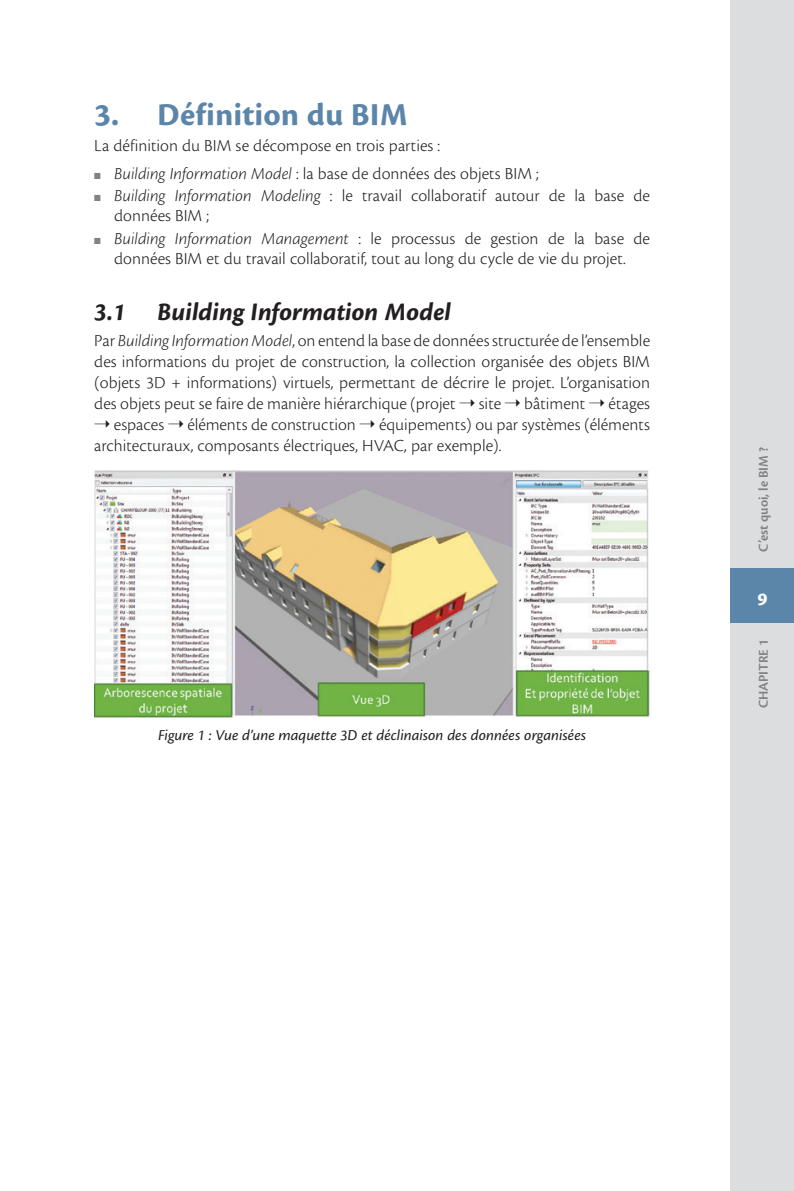
<style>
.page{position:relative;width:794px;height:1191px;background:#fff}
.page>*{position:absolute;margin:0;border:0;box-sizing:border-box;transform-origin:0 0}
.t1{font:33.25px "Cronos Pro Bold Capt";letter-spacing:.005em;color:#5b85a9}
.t2{font:26.25px "Cronos Pro Bold Capt It";color:#231f20}
.t3{font:21px "Cronos Pro Bold Capt";color:#fff}
.t4{font:17.5px/21px "Cronos Pro Lt Capt";color:#231f20}
.t5{font:15.75px "Cronos Pro Capt It";letter-spacing:-.005em;color:#231f20}
.t6{font:600 14px "Cronos Pro";color:#808285}
.s1{color:#808285}
.s2{font-family:"Cronos Pro Lt Capt It"}
</style>
<div class="page">
<div style="left:731px;top:0;width:63px;height:1191px;background:#dcdddf"></div>
<div style="left:731px;top:568px;width:63px;height:54px;background:#5b85a9"></div>
<img style="left:94px;top:471px;width:556px;height:247px">
<h1 class="t1" style="left:94px;top:96px;width:315px">3. Définition du BIM</h1>
<p class="t4" style="left:94px;top:135px;width:347px">La définition du BIM se décompose en trois parties :</p>
<p class="t4" style="left:94px;top:163px;width:446px"><span class="s1">■</span> <span class="s2">Building Information Model</span> : la base de données des objets BIM ;</p>
<p class="t4" style="left:114px;top:186px;width:537px;line-height:20.1px;text-indent:-20px"><span class="s1">■</span> <span class="s2">Building Information Modeling</span> : le travail collaboratif autour de la base de données BIM ;</p>
<p class="t4" style="left:94px;top:228px;width:557px;line-height:20.1px;text-align:center"><span class="s1">■</span> <span class="s2">Building Information Management</span> : le processus de gestion de la base de données BIM et du travail collaboratif, tout au long du cycle de vie du projet.</p>
<h2 class="t2" style="left:94px;top:296px;width:358px">3.1 Building Information Model</h2>
<p class="t4" style="left:94px;top:329px;width:557px;text-align:justify">Par <span class="s2">Building Information Model</span>, on entend la base de données structurée de l’ensemble des informations du projet de construction, la collection organisée des objets BIM (objets 3D + informations) virtuels, permettant de décrire le projet. L’organisation des objets peut se faire de manière hiérarchique (projet ➝ site ➝ bâtiment ➝ étages ➝ espaces ➝ éléments de construction ➝ équipements) ou par systèmes (éléments architecturaux, composants électriques, HVAC, par exemple).</p>
<p class="t5" style="left:158px;top:726px;width:430px">Figure 1 : Vue d’une maquette 3D et déclinaison des données organisées</p>
<p class="t6" style="left:755px;top:551px;width:106px;rotate:-90deg">C’est quoi, le BIM ?</p>
<p class="t3" style="left:757px;top:585px;width:12px">9</p>
<p class="t6" style="left:755px;top:708px;width:70px;rotate:-90deg">CHAPITRE 1</p>
</div>
